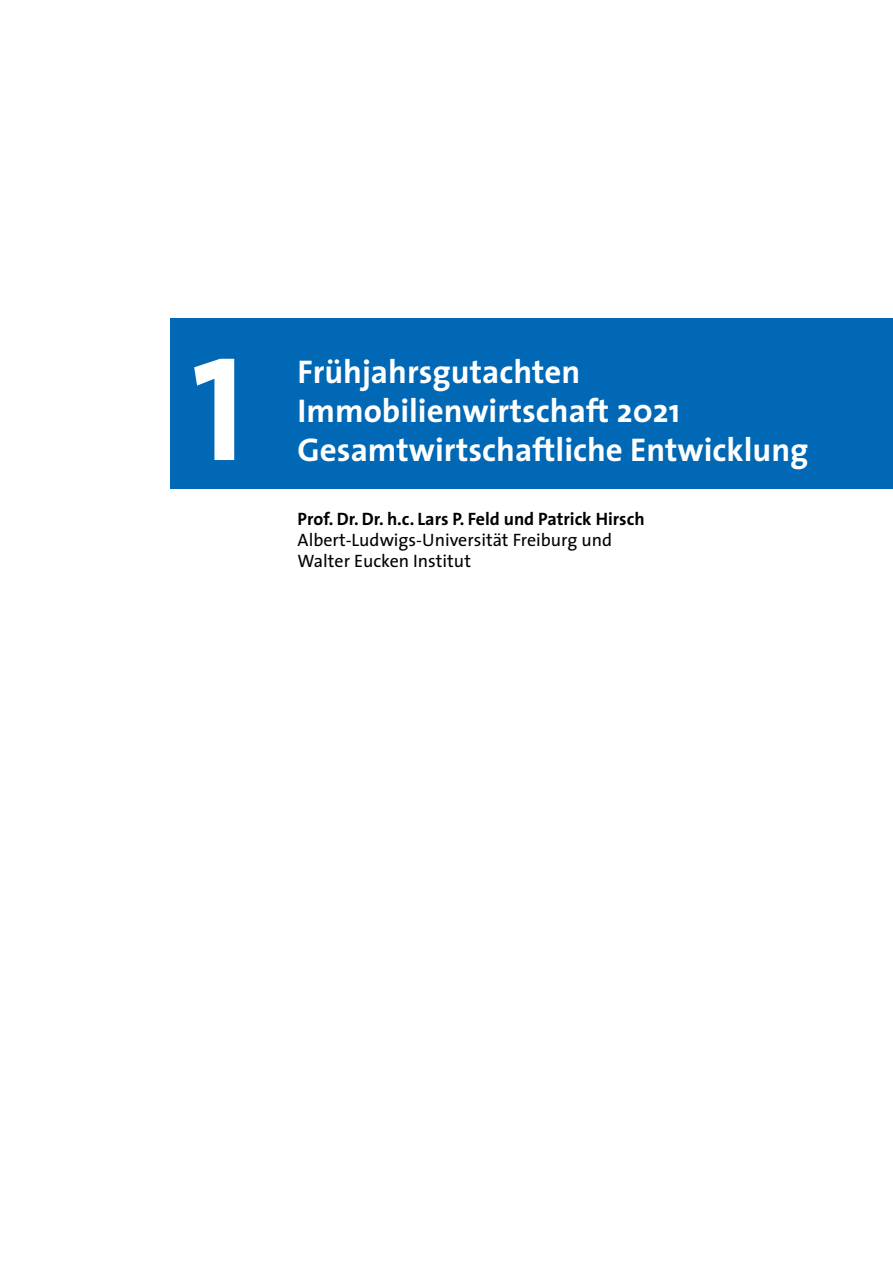
<style>
.page{position:relative;width:893px;height:1263px;background:#fff}
.page>*{position:absolute;margin:0;border:0;box-sizing:border-box;transform-origin:0 0}
.Kapitelanfang_Ziffer{font:150px "The Sans Bold Caps";color:#fff}
.Kapitelanfang_Titel{font:700 33px "The Sans";color:#fff}
.Kapitelanfang_Firma{font:18px/21px "The Sans";color:#000}
.Kapitelanfang_Firma-2{font:700 18px "The Sans";color:#000}
</style>
<div class="page">
<div style="left:170px;top:319px;width:723px;height:170px;background:#0068b4"></div>
<p class="Kapitelanfang_Ziffer" style="left:191px;top:284px;width:55px">1</p>
<p class="Kapitelanfang_Titel" style="left:298px;top:344px;width:284px">Frühjahrsgutachten</p>
<p class="Kapitelanfang_Titel" style="left:298px;top:383px;width:384px">Immobilienwirtschaft 2021</p>
<p class="Kapitelanfang_Titel" style="left:298px;top:422px;width:512px">Gesamtwirtschaftliche Entwicklung</p>
<p class="Kapitelanfang_Firma-2" style="left:298px;top:504px;width:348px">Prof. Dr. Dr. h.c. Lars P. Feld und Patrick Hirsch</p>
<p class="Kapitelanfang_Firma" style="left:298px;top:529px;width:316px">Albert-Ludwigs-Universität Freiburg und<br>Walter Eucken Institut</p>
</div>
